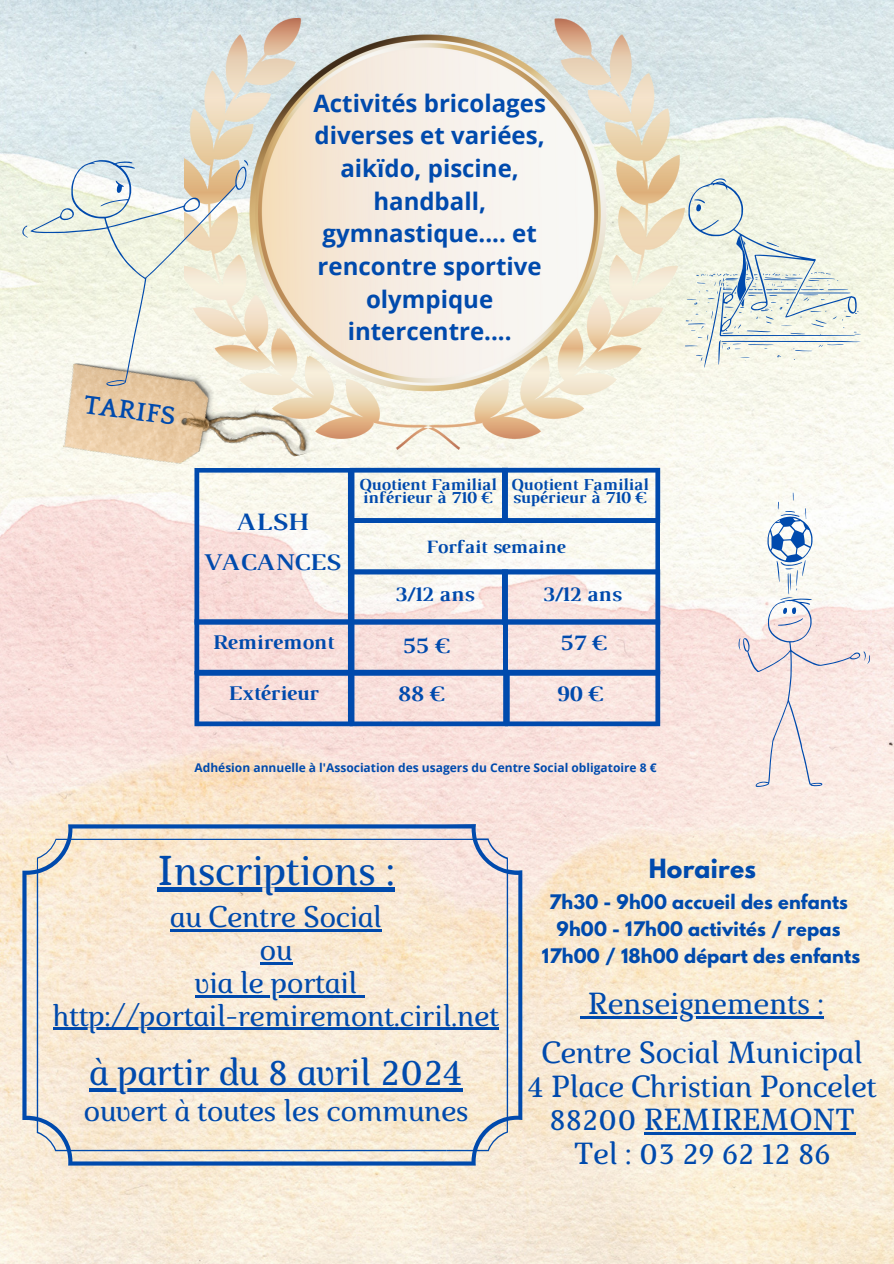
<style>
.page{position:relative;width:894px;height:1264px;background:#fff}
.page>*{position:absolute;margin:0;border:0;box-sizing:border-box;transform-origin:0 0}
.t1{font:italic 41.7px "Marta";color:#004aad}
.t2{font:italic 37.05px "Marta";color:#004aad}
.t3{font:italic 30.45px/33.8px "Marta";color:#004aad;text-align:center}
.t4{font:italic 29.55px/32.8px "Marta";color:#004aad;text-align:center}
.t5{font:700 26.55px "Quattrocento";color:#004aad}
.t6{font:700 25.5px "Luthier";color:#004aad}
.t7{font:700 24.45px "Luthier";color:#004aad}
.t8{font:700 24px/32.7px "Open Sans";color:#004aad;text-align:center}
.t9{font:700 23.4px "League Spartan";letter-spacing:.01em;color:#004aad}
.t10{font:700 22.35px "Luthier";color:#004aad}
.t11{font:700 21.3px "Luthier";color:#004aad}
.t12{font:700 19.2px "Luthier";color:#004aad}
.t13{font:700 17.7px "League Spartan";letter-spacing:.01em;color:#004aad}
.t14{font:700 17.1px "Luthier";color:#004aad}
.t15{font:700 12px "Open Sans";color:#004aad}
.s1{font-style:normal}
</style>
<div class="page">
<img style="left:0;top:0;width:893px;height:1263px">
<svg style="left:22px;top:824px;width:500px;height:341px;background:#e5ddd0"></svg>
<svg style="left:194px;top:468px;width:466px;height:258px"></svg>
<img style="left:44px;top:386px;width:270px;height:125px">
<img style="left:185px;top:18px;width:499px;height:431px">
<svg style="left:580px;top:1016px;width:8px;height:2px"></svg>
<hr style="left:588px;top:1016px;width:229px;height:2px;background:#004aad">
<svg style="left:817px;top:1016px;width:6px;height:2px"></svg>
<hr style="left:644px;top:1132px;width:210px;height:2px;background:#004aad">
<svg style="left:684px;top:178px;width:176px;height:190px;background:#e3e9e1"></svg>
<svg style="left:22px;top:160px;width:226px;height:226px;background:#eaeadb"></svg>
<svg style="left:738px;top:492px;width:131px;height:295px"></svg>
<p class="t5" style="left:86px;top:390px;width:93px;rotate:8deg">TARIFS</p>
<h2 class="t8" style="left:313px;top:86px;width:234px">Activités bricolages diverses et variées, aikïdo, piscine, handball, gymnastique.... et rencontre sportive olympique intercentre....</h2>
<p class="t6" style="left:236px;top:512px;width:72px">ALSH</p>
<p class="t7" style="left:203px;top:553px;width:139px">VACANCES</p>
<p class="t14" style="left:358px;top:478px;width:139px">Quotient Familial</p>
<p class="t14" style="left:362px;top:491px;width:131px">inférieur à 710 €</p>
<h5 class="t14" style="left:510px;top:478px;width:139px">Quotient Familial</h5>
<h5 class="t14" style="left:512px;top:491px;width:135px">supérieur à 710 €</h5>
<h6 class="t12" style="left:426px;top:540px;width:141px">Forfait semaine</h6>
<p class="t11" style="left:394px;top:586px;width:80px">3/12 ans</p>
<h4 class="t11" style="left:542px;top:586px;width:80px">3/12 ans</h4>
<h5 class="t11" style="left:212px;top:634px;width:123px">Remiremont</h5>
<h5 class="t10" style="left:402px;top:638px;width:49px">55 €</h5>
<h5 class="t10" style="left:559px;top:635px;width:48px">57 €</h5>
<h5 class="t11" style="left:228px;top:685px;width:92px">Extérieur</h5>
<h5 class="t10" style="left:397px;top:685px;width:48px">88 €</h5>
<h5 class="t10" style="left:556px;top:685px;width:48px">90 €</h5>
<h2 class="t15" style="left:194px;top:759px;width:463px">Adhésion annuelle à l'Association des usagers du Centre Social obligatoire 8 €</h2>
<p class="t1" style="left:157px;top:854px;width:239px">Inscriptions :</p>
<h4 class="t4" style="left:170px;top:903px;width:213px">au Centre Social ou</h4>
<p class="t4" style="left:195px;top:969px;width:164px">via le portail</p>
<p class="t4" style="left:53px;top:1001px;width:447px">http://portail-remiremont.ciril.net</p>
<h3 class="t2" style="left:90px;top:1057px;width:374px">à partir du 8 avril 2024</h3>
<h3 class="t4" style="left:84px;top:1096px;width:386px">ouvert à toutes les communes</h3>
<h3 class="t9" style="left:648px;top:857px;width:109px">Horaires</h3>
<p class="t13" style="left:549px;top:893px;width:300px">7h30 - 9h00 accueil des enfants</p>
<p class="t13" style="left:556px;top:920px;width:285px">9h00 - 17h00 activités / repas</p>
<p class="t13" style="left:542px;top:946px;width:319px">17h00 / 18h00 départ des enfants</p>
<h2 class="t3" style="left:541px;top:982px;width:322px;line-height:48.3px"><span class="s1">Renseignements</span> :<br>Centre Social Municipal</h2>
<h2 class="t3" style="left:527px;top:1072px;width:350px">4 Place Christian Poncelet<br>88200 REMIREMONT<br>Tel : 03 29 62 12 86</h2>
</div>
